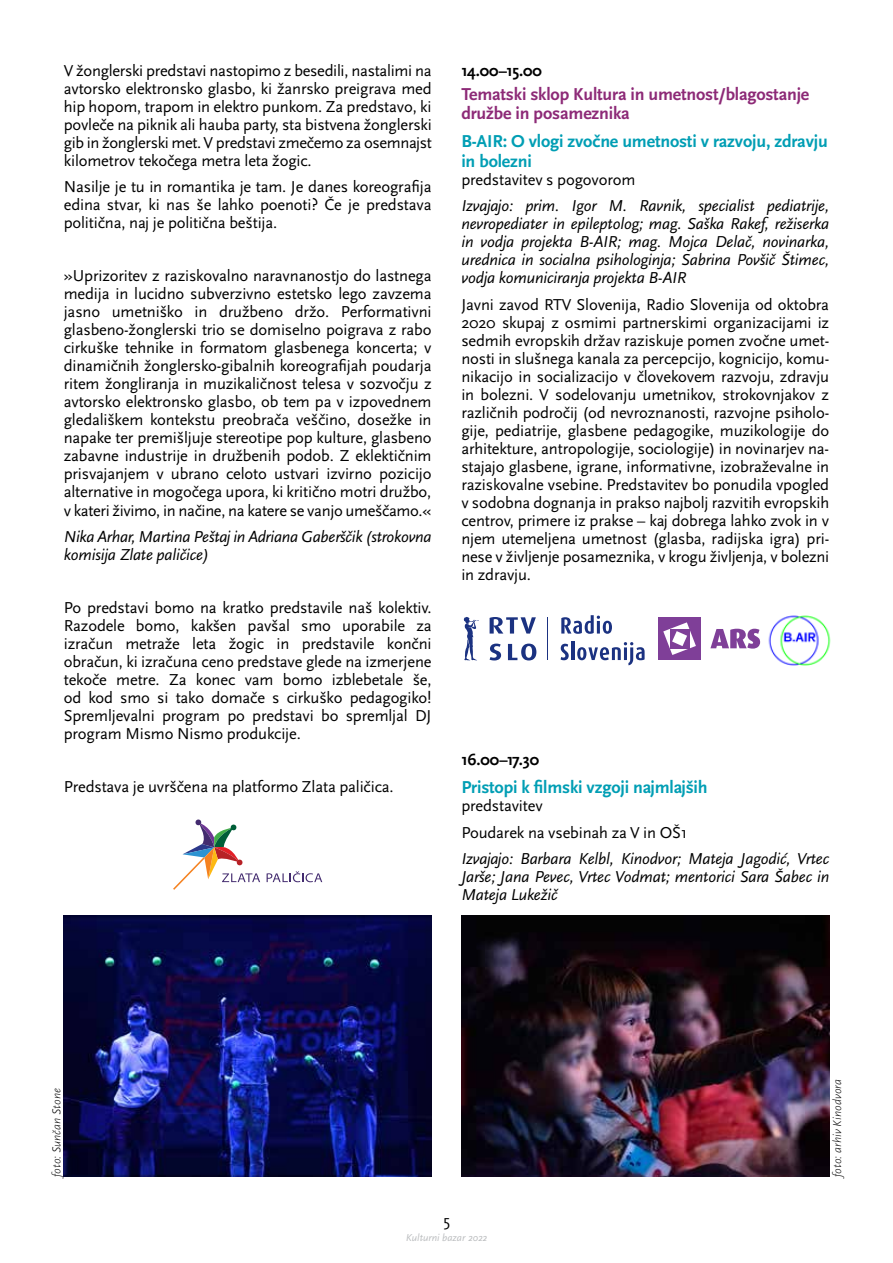
<style>
.page{position:relative;width:893px;height:1263px;background:#fff}
.page>*{position:absolute;margin:0;border:0;box-sizing:border-box;transform-origin:0 0}
.t1{font:700 18px/19.5px "Scala Sans Pro";letter-spacing:-.01em;color:#009eb4}
.t2{font:700 18px/19.5px "Scala Sans Pro";letter-spacing:-.01em;color:#8d2a77}
.t3{font:16.5px/18px "Scala Sans Pro";letter-spacing:-.01em;color:#000;text-align:justify}
.t4{font:italic 16.5px/18px "Scala Sans Pro";letter-spacing:-.01em;color:#000;text-align:justify}
.t5{font:700 16.5px "Scala Sans Pro";letter-spacing:-.01em;color:#000}
.t6{font:italic 300 12px "Scala Sans Pro";color:#000}
.t7{font:italic 10.5px "Scala Sans Pro";color:#bcbec0}
</style>
<div class="page">
<img style="left:64px;top:916px;width:368px;height:261px">
<svg style="left:267px;top:871px;width:55px;height:11px"></svg>
<svg style="left:173px;top:819px;width:87px;height:71px"></svg>
<img style="left:760px;top:615px;width:71px;height:50px">
<img style="left:461px;top:916px;width:368px;height:261px">
<svg style="left:490px;top:617px;width:46px;height:16px"></svg>
<svg style="left:490px;top:644px;width:11px;height:16px"></svg>
<svg style="left:508px;top:644px;width:28px;height:16px"></svg>
<hr style="left:548px;top:617px;width:1px;height:43px;background:#1b3281">
<svg style="left:561px;top:644px;width:8px;height:16px"></svg>
<hr style="left:571px;top:642px;width:3px;height:18px;background:#1b3281">
<svg style="left:577px;top:642px;width:68px;height:23px"></svg>
<svg style="left:561px;top:615px;width:51px;height:19px"></svg>
<svg style="left:710px;top:629px;width:50px;height:20px"></svg>
<div style="left:658px;top:617px;width:43px;height:43px;background:#7f3f98"></div>
<svg style="left:663px;top:622px;width:33px;height:33px"></svg>
<svg style="left:463px;top:617px;width:16px;height:43px"></svg>
<p class="t3" style="left:64px;top:62px;width:370px">V žonglerski predstavi nastopimo z besedili, nastalimi na avtorsko elektronsko glasbo, ki žanrsko preigrava med hip hopom, trapom in elektro punkom. Za predstavo, ki povleče na piknik ali hauba party, sta bistvena žonglerski gib in žonglerski met. V predstavi zmečemo za osemnajst kilometrov tekočega metra leta žogic.</p>
<p class="t3" style="left:64px;top:178px;width:369px">Nasilje je tu in romantika je tam. Je danes koreografija edina stvar, ki nas še lahko poenoti? Če je predstava politična, naj je politična beštija.</p>
<p class="t3" style="left:64px;top:267px;width:369px">»Uprizoritev z raziskovalno naravnanostjo do lastnega medija in lucidno subverzivno estetsko lego zavzema jasno umetniško in družbeno držo. Performativni glasbeno-žonglerski trio se domiselno poigrava z rabo cirkuške tehnike in formatom glasbenega koncerta; v dinamičnih žonglersko-gibalnih koreografijah poudarja ritem žongliranja in muzikaličnost telesa v sozvočju z avtorsko elektronsko glasbo, ob tem pa v izpovednem gledališkem kontekstu preobrača veščino, dosežke in napake ter premišljuje stereotipe pop kulture, glasbeno zabavne industrije in družbenih podob. Z eklektičnim prisvajanjem v ubrano celoto ustvari izvirno pozicijo alternative in mogočega upora, ki kritično motri družbo, v kateri živimo, in načine, na katere se vanjo umeščamo.«</p>
<p class="t4" style="left:64px;top:528px;width:369px">Nika Arhar, Martina Peštaj in Adriana Gaberščik (strokovna komisija Zlate paličice)</p>
<p class="t3" style="left:64px;top:599px;width:369px">Po predstavi bomo na kratko predstavile naš kolektiv.<br>Razodele bomo, kakšen pavšal smo uporabile za izračun metraže leta žogic in predstavile končni obračun, ki izračuna ceno predstave glede na izmerjene tekoče metre. Za konec vam bomo izblebetale še, od kod smo si tako domače s cirkuško pedagogiko!<br>Spremljevalni program po predstavi bo spremljal DJ program Mismo Nismo produkcije.</p>
<p class="t3" style="left:64px;top:778px;width:331px">Predstava je uvrščena na platformo Zlata paličica.</p>
<p class="t5" style="left:461px;top:61px;width:82px">14.00–15.00</p>
<p class="t2" style="left:461px;top:84px;width:349px">Tematski sklop Kultura in umetnost/blagostanje družbe in posameznika</p>
<p class="t1" style="left:461px;top:132px;width:368px">B-AIR: O vlogi zvočne umetnosti v razvoju, zdravju in bolezni</p>
<p class="t3" style="left:461px;top:170px;width:175px">predstavitev s pogovorom</p>
<p class="t4" style="left:461px;top:197px;width:369px">Izvajajo: prim. Igor M. Ravnik, specialist pediatrije, nevropediater in epileptolog; mag. Saška Rakef, režiserka in vodja projekta B-AIR; mag. Mojca Delač, novinarka, urednica in socialna psihologinja; Sabrina Povšič Štimec, vodja komuniciranja projekta B-AIR</p>
<p class="t3" style="left:461px;top:295px;width:369px">Javni zavod RTV Slovenija, Radio Slovenija od oktobra 2020 skupaj z osmimi partnerskimi organizacijami iz sedmih evropskih držav raziskuje pomen zvočne umet&shy;nosti in slušnega kanala za percepcijo, kognicijo, komu&shy;nikacijo in socializacijo v človekovem razvoju, zdravju in bolezni. V sodelovanju umetnikov, strokovnjakov z različnih področij (od nevroznanosti, razvojne psiholo&shy;gije, pediatrije, glasbene pedagogike, muzikologije do arhitekture, antropologije, sociologije) in novinarjev na&shy;stajajo glasbene, igrane, informativne, izobraževalne in raziskovalne vsebine. Predstavitev bo ponudila vpogled v sodobna dognanja in prakso najbolj razvitih evropskih centrov, primere iz prakse – kaj dobrega lahko zvok in v njem utemeljena umetnost (glasba, radijska igra) pri&shy;nese v življenje posameznika, v krogu življenja, v bolezni in zdravju.</p>
<p class="t5" style="left:461px;top:750px;width:79px">16.00–17.30</p>
<p class="t1" style="left:461px;top:778px;width:248px">Pristopi k filmski vzgoji najmlajših</p>
<p class="t3" style="left:461px;top:793px;width:227px;line-height:26.5px">predstavitev<br>Poudarek na vsebinah za V in OŠ1</p>
<p class="t4" style="left:461px;top:850px;width:369px">Izvajajo: Barbara Kelbl, Kinodvor; Mateja Jagodić, Vrtec Jarše; Jana Pevec, Vrtec Vodmat; mentorici Sara Šabec in Mateja Lukežič</p>
<p class="t6" style="left:50px;top:1177px;width:90px;rotate:-90deg">foto: Sunčan Stone</p>
<p class="t6" style="left:830px;top:1177px;width:100px;rotate:-90deg">foto: arhiv Kinodvora</p>
<p class="t3" style="left:443px;top:1212px;width:8px">5</p>
<p class="t7" style="left:406px;top:1231px;width:83px">Kulturni bazar 2022</p>
</div>
